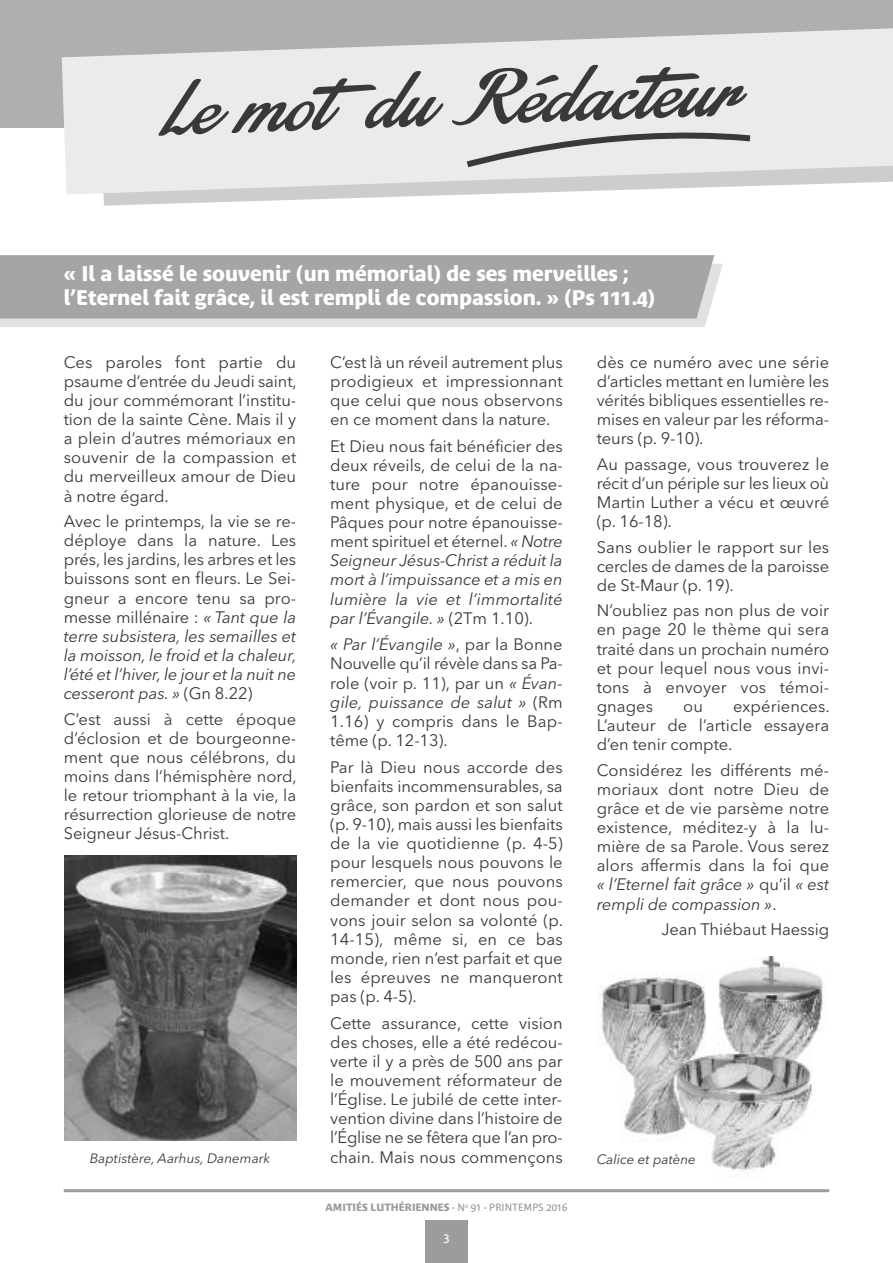
<style>
.page{position:relative;width:893px;height:1263px;background:#fff}
.page>*{position:absolute;margin:0;border:0;box-sizing:border-box;transform-origin:0 0}
.t1{font:82.5px "Stainy Personal Use Only";color:#39383a}
.t2{font:700 21px/24px "Bienvenue";color:#fff}
.t3{font:16.5px/19px "Avenir Next";letter-spacing:-.005em;color:#39383a;text-align:justify}
.t4{font:italic 13.5px "Avenir Next";color:#39383a}
.t5{font:12px "Bienvenue";color:#fff}
.t6{font:700 10.5px "Bienvenue";color:#9c9c9c}
.s1{font-style:italic}
.s2{font-weight:400}
</style>
<div class="page">
<div style="left:425px;top:1220px;width:43px;height:43px;background:#9c9c9c"></div>
<hr style="left:64px;top:1189px;width:765px;height:3px;background:#9c9c9c">
<div style="left:0;top:0;width:893px;height:128px;background:#b0afb0"></div>
<svg style="left:103px;top:194px;width:378px;height:12px"></svg>
<svg style="left:62px;top:28px;width:831px;height:166px;background:#e3e3e3"></svg>
<svg style="left:461px;top:125px;width:295px;height:45px;background:#d4d3d4"></svg>
<svg style="left:0;top:264px;width:723px;height:63px;background:#dfdfdf"></svg>
<div style="left:0;top:255px;width:714px;height:63px;background:#a6a5a6"></div>
<img style="left:64px;top:855px;width:232px;height:286px">
<img style="left:600px;top:957px;width:226px;height:217px">
<div style="left:597px;top:1150px;width:105px;height:21px;background:#fff"></div>
<h1 class="t1" style="left:155px;top:64px;width:580px;rotate:-2deg">Le mot du Rédacteur</h1>
<p class="t2" style="left:64px;top:261px;width:593px">« Il a laissé le souvenir (un mémorial) de ses merveilles ; l’Eternel fait grâce, il est rempli de compassion. » (Ps 111.4)</p>
<p class="t3" style="left:64px;top:352px;width:234px">Ces paroles font partie du psaume d’entrée du Jeudi saint, du jour commémorant l’institu&shy;tion de la sainte Cène. Mais il y a plein d’autres mémoriaux en souvenir de la compassion et du merveilleux amour de Dieu à notre égard.</p>
<p class="t3" style="left:64px;top:511px;width:234px">Avec le printemps, la vie se re&shy;déploye dans la nature. Les prés, les jardins, les arbres et les buissons sont en fleurs. Le Sei&shy;gneur a encore tenu sa pro&shy;messe millénaire : <span class="s1">« Tant que la terre subsistera, les semailles et la moisson, le froid et la chaleur, l’été et l’hiver, le jour et la nuit ne cesseront pas. »</span> (Gn 8.22)</p>
<p class="t3" style="left:64px;top:709px;width:234px">C’est aussi à cette époque d’éclosion et de bourgeonne&shy;ment que nous célébrons, du moins dans l’hémisphère nord, le retour triomphant à la vie, la résurrection glorieuse de notre Seigneur Jésus-Christ.</p>
<p class="t3" style="left:330px;top:352px;width:234px">C’est là un réveil autrement plus prodigieux et impressionnant que celui que nous observons en ce moment dans la nature.</p>
<p class="t3" style="left:330px;top:436px;width:234px">Et Dieu nous fait bénéficier des deux réveils, de celui de la na&shy;ture pour notre épanouisse&shy;ment physique, et de celui de Pâques pour notre épanouisse&shy;ment spirituel et éternel. <span class="s1">« Notre Seigneur Jésus-Christ a réduit la mort à l’impuissance et a mis en lumière la vie et l’immortalité par l’Évangile. »</span> (2Tm 1.10).</p>
<p class="t3" style="left:330px;top:634px;width:234px"><span class="s1">« Par l’Évangile »</span>, par la Bonne Nouvelle qu’il révèle dans sa Pa&shy;role (voir p. 11), par un <span class="s1">« Évan&shy;gile, puissance de salut »</span> (Rm 1.16) y compris dans le Bap&shy;tême (p. 12-13).</p>
<p class="t3" style="left:330px;top:756px;width:234px">Par là Dieu nous accorde des bienfaits incommensurables, sa grâce, son pardon et son salut (p. 9-10), mais aussi les bienfaits de la vie quotidienne (p. 4-5) pour lesquels nous pouvons le remercier, que nous pouvons demander et dont nous pou&shy;vons jouir selon sa volonté (p.<br>14-15), même si, en ce bas monde, rien n’est parfait et que les épreuves ne manqueront pas (p. 4-5).</p>
<p class="t3" style="left:330px;top:1012px;width:234px">Cette assurance, cette vision des choses, elle a été redécou&shy;verte il y a près de 500 ans par le mouvement réformateur de l’Église. Le jubilé de cette inter&shy;vention divine dans l’histoire de l’Église ne se fêtera que l’an pro&shy;chain. Mais nous commençons</p>
<p class="t3" style="left:597px;top:352px;width:234px">dès ce numéro avec une série d’articles mettant en lumière les vérités bibliques essentielles re&shy;mises en valeur par les réforma&shy;teurs (p. 9-10).</p>
<p class="t3" style="left:597px;top:454px;width:234px">Au passage, vous trouverez le récit d’un périple sur les lieux où Martin Luther a vécu et œuvré (p. 16-18).</p>
<p class="t3" style="left:597px;top:536px;width:234px">Sans oublier le rapport sur les cercles de dames de la paroisse de St-Maur (p. 19).</p>
<p class="t3" style="left:597px;top:600px;width:234px">N’oubliez pas non plus de voir en page 20 le thème qui sera traité dans un prochain numéro et pour lequel nous vous invi&shy;tons à envoyer vos témoi&shy;gnages</p>
<p class="t3" style="left:597px;top:696px;width:234px;text-indent:136px">expériences.<br>L’auteur de l’article essayera d’en tenir compte.</p>
<p class="t3" style="left:597px;top:760px;width:234px">Considérez les différents mé&shy;moriaux dont notre Dieu de grâce et de vie parsème notre existence, méditez-y à la lu&shy;mière de sa Parole. Vous serez alors affermis dans la foi que <span class="s1">« l’Eternel fait grâce »</span> qu’il <span class="s1">« est rempli de compassion »</span>.</p>
<p class="t3" style="left:661px;top:919px;width:169px">Jean Thiébaut Haessig</p>
<p class="t3" style="left:683px;top:696px;width:21px">ou</p>
<p class="t4" style="left:90px;top:1147px;width:182px">Baptistère, Aarhus, Danemark</p>
<p class="t4" style="left:597px;top:1148px;width:101px">Calice et patène</p>
<p class="t6" style="left:326px;top:1201px;width:243px">AMITIÉS LUTHÉRIENNES <span class="s2">- N</span><sup>o</sup> <span class="s2">91 - PRINTEMPS 2016</span></p>
<p class="t5" style="left:443px;top:1230px;width:7px">3</p>
</div>
